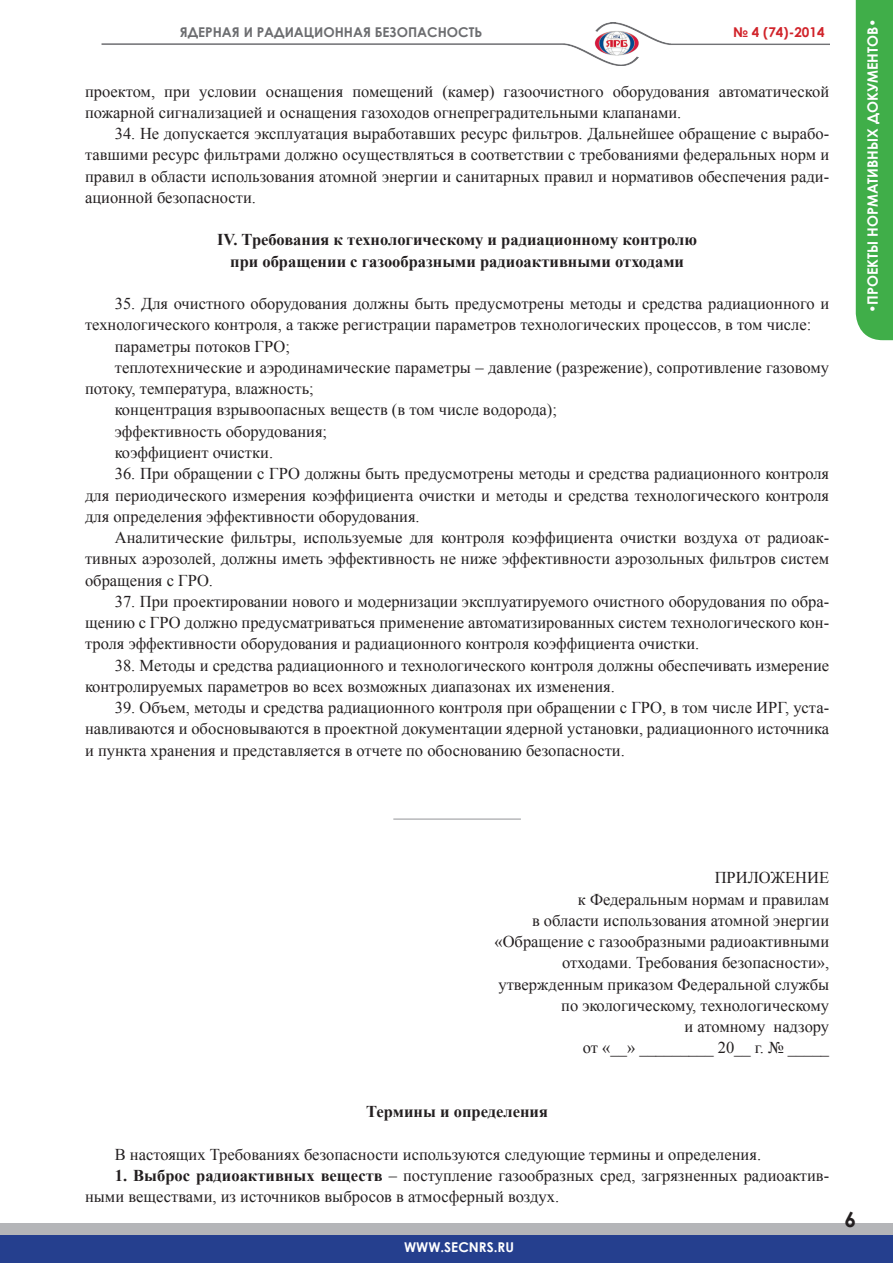
<style>
.page{position:relative;width:893px;height:1263px;background:#fff}
.page>*{position:absolute;margin:0;border:0;box-sizing:border-box;transform-origin:0 0}
.t1{font:700 21px "Century Gothic";color:#231f20}
.ОсНоВнОй{font:16.5px/21.3px "Times New Roman";color:#231f20}
.заголовок{font:700 16.5px "Times New Roman";color:#231f20}
.t2{font:700 14.25px "Century Gothic";color:#fff}
.t3{font:700 13.5px "Century Gothic";color:#6c6d70}
.t4{font:700 13.5px "Century Gothic";color:#fff}
.t5{font:700 13.5px "Century Gothic";color:#d1232a}
.s1{font-weight:700}
</style>
<div class="page">
<img style="left:101px;top:22px;width:729px;height:44px">
<div style="left:856px;top:0;width:37px;height:340px;background:#40ae49"></div>
<div style="left:0;top:1223px;width:893px;height:30px;background:#b4b5b8"></div>
<div style="left:0;top:1235px;width:893px;height:28px;background:#253f8e"></div>
<hr style="left:393px;top:819px;width:128px;height:1px;background:#939598">
<p class="t3" style="left:180px;top:22px;width:304px">ЯДЕРНАЯ И РАДИАЦИОННАЯ БЕЗОПАСНОСТЬ</p>
<p class="t5" style="left:733px;top:22px;width:93px">№ 4 (74)-2014</p>
<p class="t2" style="left:862px;top:313px;width:296px;rotate:-90deg">•ПРОЕКТЫ НОРМАТИВНЫХ ДОКУМЕНТОВ•</p>
<p class="ОсНоВнОй" style="left:85px;top:80px;width:746px">проектом, при условии оснащения помещений (камер) газоочистного оборудования автоматической пожарной сигнализацией и оснащения газоходов огнепреградительными клапанами.</p>
<p class="ОсНоВнОй" style="left:85px;top:123px;width:746px;text-align:justify;text-indent:30px">34. Не допускается эксплуатация выработавших ресурс фильтров. Дальнейшее обращение с вырабо&shy;тавшими ресурс фильтрами должно осуществляться в соответствии с требованиями федеральных норм и правил в области использования атомной энергии и санитарных правил и нормативов обеспечения ради&shy;ационной безопасности.</p>
<p class="заголовок" style="left:217px;top:228px;width:481px">IV. Требования к технологическому и радиационному контролю</p>
<p class="заголовок" style="left:230px;top:250px;width:455px">при обращении с газообразными радиоактивными отходами</p>
<p class="ОсНоВнОй" style="left:85px;top:293px;width:746px;text-indent:30px">35. Для очистного оборудования должны быть предусмотрены методы и средства радиационного и технологического контроля, а также регистрации параметров технологических процессов, в том числе:</p>
<p class="ОсНоВнОй" style="left:115px;top:335px;width:177px">параметры потоков ГРО;</p>
<p class="ОсНоВнОй" style="left:85px;top:356px;width:746px;text-indent:30px">теплотехнические и аэродинамические параметры – давление (разрежение), сопротивление газовому потоку, температура, влажность;</p>
<p class="ОсНоВнОй" style="left:115px;top:399px;width:444px">концентрация взрывоопасных веществ (в том числе водорода);</p>
<p class="ОсНоВнОй" style="left:115px;top:420px;width:214px">эффективность оборудования;</p>
<p class="ОсНоВнОй" style="left:115px;top:442px;width:160px">коэффициент очистки.</p>
<p class="ОсНоВнОй" style="left:85px;top:463px;width:746px;text-align:justify;text-indent:30px">36. При обращении с ГРО должны быть предусмотрены методы и средства радиационного контроля для периодического измерения коэффициента очистки и методы и средства технологического контроля для определения эффективности оборудования.</p>
<p class="ОсНоВнОй" style="left:85px;top:527px;width:746px;text-align:justify;text-indent:30px">Аналитические фильтры, используемые для контроля коэффициента очистки воздуха от радиоак&shy;тивных аэрозолей, должны иметь эффективность не ниже эффективности аэрозольных фильтров систем обращения с ГРО.</p>
<p class="ОсНоВнОй" style="left:85px;top:590px;width:746px;text-align:justify;text-indent:30px">37. При проектировании нового и модернизации эксплуатируемого очистного оборудования по обра&shy;щению с ГРО должно предусматриваться применение автоматизированных систем технологического кон&shy;троля эффективности оборудования и радиационного контроля коэффициента очистки.</p>
<p class="ОсНоВнОй" style="left:85px;top:654px;width:746px;text-indent:30px">38. Методы и средства радиационного и технологического контроля должны обеспечивать измерение контролируемых параметров во всех возможных диапазонах их изменения.</p>
<p class="ОсНоВнОй" style="left:85px;top:697px;width:746px;text-align:justify;text-indent:30px">39. Объем, методы и средства радиационного контроля при обращении с ГРО, в том числе ИРГ, уста&shy;навливаются и обосновываются в проектной документации ядерной установки, радиационного источника и пункта хранения и представляется в отчете по обоснованию безопасности.</p>
<p class="ОсНоВнОй" style="left:715px;top:867px;width:116px">ПРИЛОЖЕНИЕ</p>
<p class="ОсНоВнОй" style="left:494px;top:888px;width:336px;text-align:right">к Федеральным нормам и правилам<br>в области использования атомной энергии «Обращение с газообразными радиоактивными отходами. Требования безопасности», утвержденным приказом Федеральной службы по экологическому, технологическому<br>и атомному надзору</p>
<p class="ОсНоВнОй" style="left:583px;top:1037px;width:248px">от «__» _________ 20__ г. № _____</p>
<p class="заголовок" style="left:366px;top:1100px;width:183px">Термины и определения</p>
<p class="ОсНоВнОй" style="left:115px;top:1143px;width:648px">В настоящих Требованиях безопасности используются следующие термины и определения.</p>
<p class="ОсНоВнОй" style="left:85px;top:1164px;width:746px;text-indent:30px"><span class="s1">1. Выброс радиоактивных веществ</span> – поступление газообразных сред, загрязненных радиоактив&shy;ными веществами, из источников выбросов в атмосферный воздух.</p>
<p class="t4" style="left:404px;top:1237px;width:111px">WWW.SECNRS.RU</p>
<p class="t1" style="left:845px;top:1203px;width:13px">6</p>
</div>
